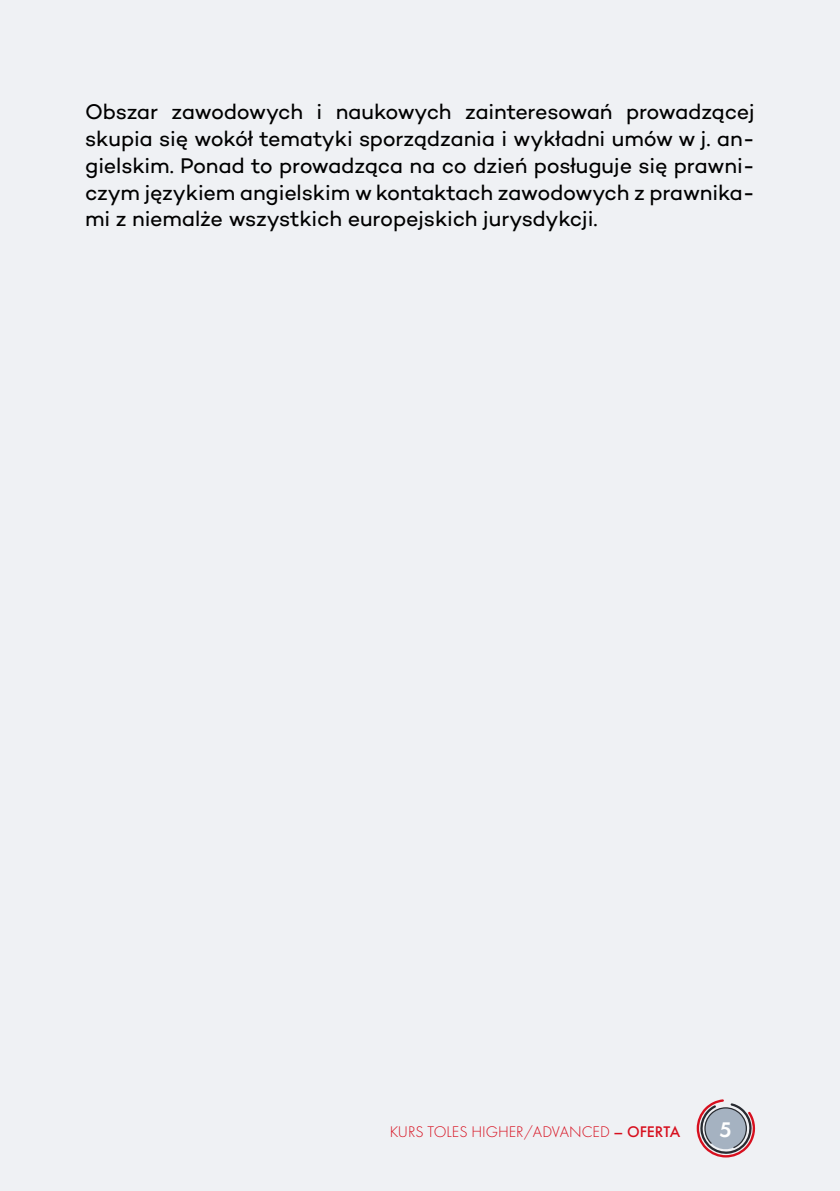
<style>
.page{position:relative;width:840px;height:1191px;background:#fff}
.page>*{position:absolute;margin:0;border:0;box-sizing:border-box;transform-origin:0 0}
.t1{font:600 22px "Futura PT";color:#fff}
.t2{font:21.6px/26.8px "Campton";letter-spacing:-.01em;color:#000;text-align:justify}
.t3{font:300 16px "Futura PT";color:#d70f1e}
.s1{font-weight:500}
</style>
<div class="page">
<div style="left:0;top:0;width:839px;height:1191px;background:#eff1f4"></div>
<svg style="left:696px;top:1099px;width:58px;height:58px"></svg>
<p class="t2" style="left:85px;top:98px;width:670px">Obszar zawodowych i naukowych zainteresowań prowadzącej skupia się wokół tematyki sporządzania i wykładni umów w j. an&shy;gielskim. Ponad to prowadząca na co dzień posługuje się prawni&shy;czym językiem angielskim w kontaktach zawodowych z prawnika&shy;mi z niemalże wszystkich europejskich jurysdykcji.</p>
<p class="t3" style="left:389px;top:1122px;width:292px">KURS TOLES HIGHER/ADVANCED <span class="s1">– OFERTA</span></p>
<p class="t1" style="left:719px;top:1116px;width:14px">5</p>
</div>
